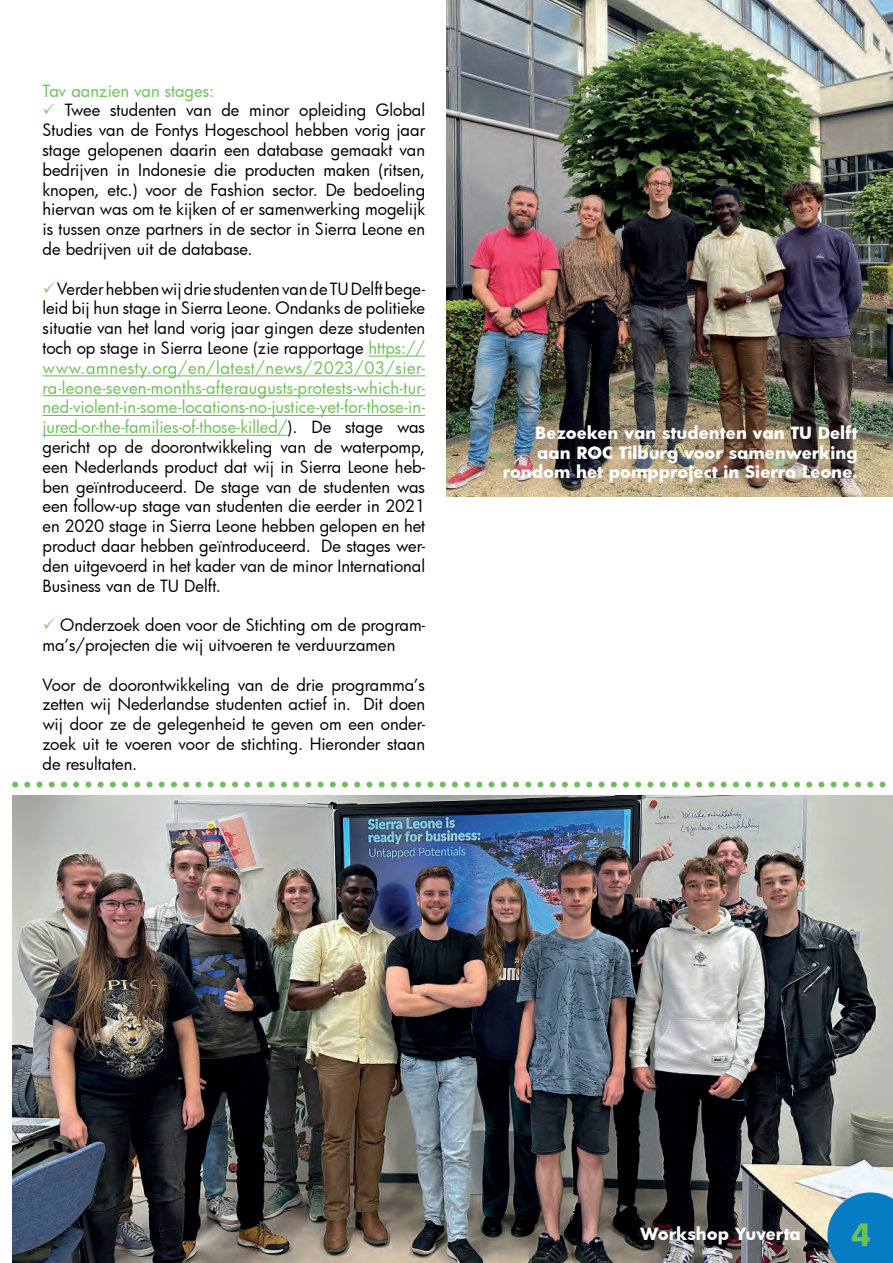
<style>
.page{position:relative;width:893px;height:1263px;background:#fff}
.page>*{position:absolute;margin:0;border:0;box-sizing:border-box;transform-origin:0 0}
.t1{font:700 30px "Futura";color:#6fc058}
.t2{font:16.5px/19.8px "Futura";letter-spacing:-.005em;color:#000;text-align:justify}
.t3{font:700 16.5px/19.8px "Futura";color:#fff;text-align:right}
.t4{font:16.5px "Futura";letter-spacing:-.005em;color:#6fc058}
.s1{color:#6fc058}
</style>
<div class="page">
<img style="left:13px;top:795px;width:880px;height:468px">
<hr style="left:369px;top:356px;width:56px;height:1px;background:#6fc058">
<hr style="left:43px;top:375px;width:382px;height:1px;background:#6fc058">
<hr style="left:43px;top:395px;width:382px;height:1px;background:#6fc058">
<hr style="left:43px;top:415px;width:382px;height:1px;background:#6fc058">
<hr style="left:43px;top:435px;width:244px;height:1px;background:#6fc058">
<svg style="left:827px;top:1192px;width:66px;height:71px;background:#2187c3"></svg>
<img style="left:446px;top:0;width:447px;height:496px">
<svg style="left:15px;top:781px;width:871px;height:6px"></svg>
<p class="t4" style="left:43px;top:79px;width:173px">Tav aanzien van stages:</p>
<p class="t2" style="left:43px;top:100px;width:384px;text-indent:22px">Twee studenten van de minor opleiding Global Studies van de Fontys Hogeschool hebben vorig jaar stage gelopenen daarin een database gemaakt van bedrijven in Indonesie die producten maken (ritsen, knopen, etc.) voor de Fashion sector. De bedoeling hiervan was om te kijken of er samenwerking mogelijk is tussen onze partners in de sector in Sierra Leone en de bedrijven uit de database.</p>
<p class="t2" style="left:43px;top:278px;width:384px;text-indent:15px">Verder hebben wij drie studenten van de TU Delft bege&shy;leid bij hun stage in Sierra Leone. Ondanks de politieke situatie van het land vorig jaar gingen deze studenten toch op stage in Sierra Leone (zie rapportage <span class="s1">https:// www.amnesty.org/en/latest/news/2023/03/sier&shy;ra-leone-seven-months-afteraugusts-protests-which-tur&shy;ned-violent-in-some-locations-no-justice-yet-for-those-in&shy;jured-or-the-families-of-those-killed/</span>). De stage was gericht op de doorontwikkeling van de waterpomp, een Nederlands product dat wij in Sierra Leone heb&shy;ben geïntroduceerd. De stage van de studenten was een follow-up stage van studenten die eerder in 2021 en 2020 stage in Sierra Leone hebben gelopen en het product daar hebben geïntroduceerd. De stages wer&shy;den uitgevoerd in het kader van de minor International Business van de TU Delft.</p>
<p class="t2" style="left:43px;top:615px;width:384px;text-indent:18px">Onderzoek doen voor de Stichting om de program&shy;ma’s/projecten die wij uitvoeren te verduurzamen</p>
<p class="t2" style="left:43px;top:674px;width:384px">Voor de doorontwikkeling van de drie programma’s zetten wij Nederlandse studenten actief in. Dit doen wij door ze de gelegenheid te geven om een onder&shy;zoek uit te voeren voor de stichting. Hieronder staan de resultaten.</p>
<p class="t3" style="left:503px;top:422px;width:356px">Bezoeken van studenten van TU Delft aan ROC Tilburg voor samenwerking rondom het pompproject in Sierra Leone.</p>
<p class="t3" style="left:640px;top:1223px;width:162px">Workshop Yuverta</p>
<h1 class="t1" style="left:851px;top:1214px;width:22px">4</h1>
</div>
